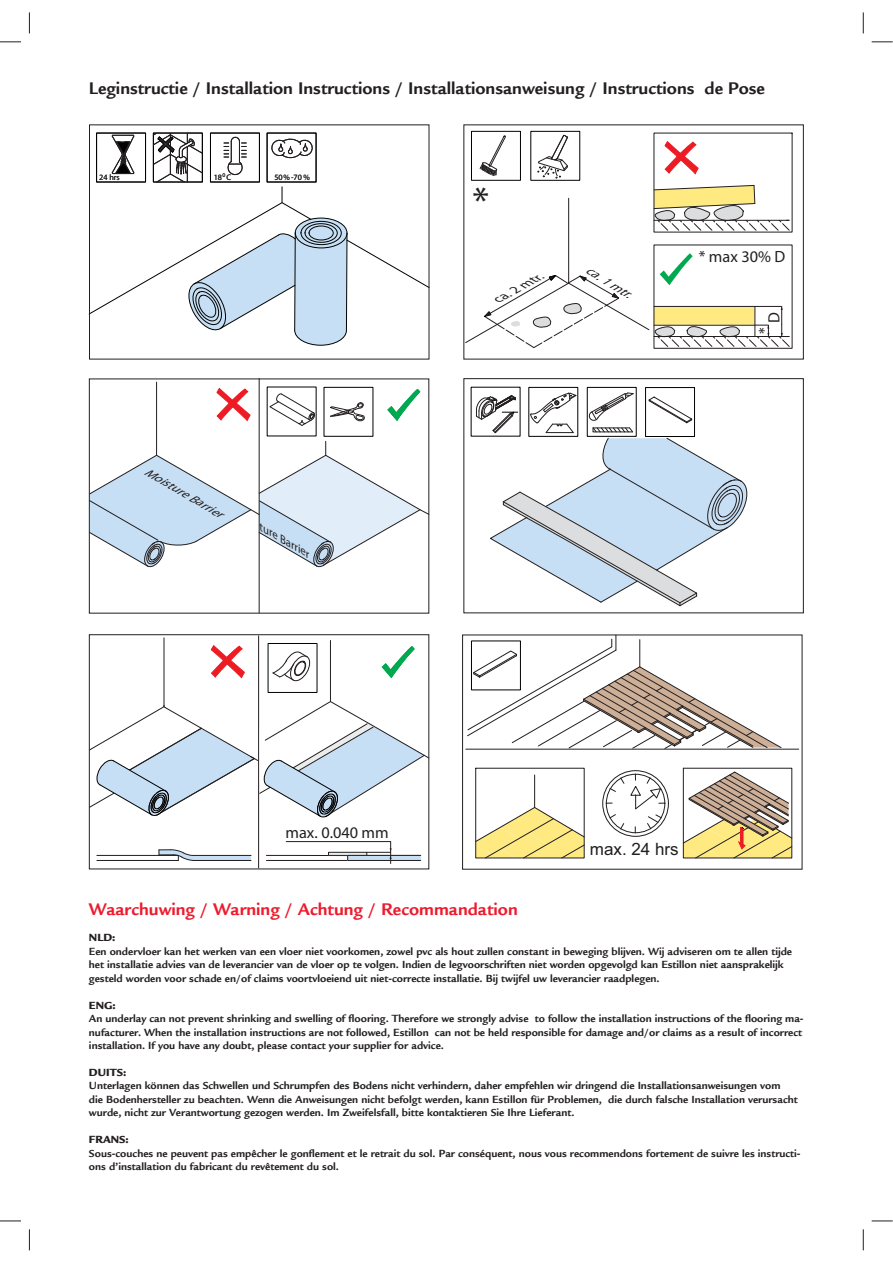
<style>
.page{position:relative;width:893px;height:1263px;background:#fff}
.page>*{position:absolute;margin:0;border:0;box-sizing:border-box;transform-origin:0 0}
.t1{font:40.2px "Myriad Pro";color:#231f20}
.t2{font:700 18.15px "Legacy Sans LT";color:#231f20}
.t3{font:700 18.15px "Legacy Sans LT";color:#ed1b2e}
.t4{font:16.95px "Arial";color:#231f20}
.t5{font:16.35px "Myriad Pro";color:#231f20}
.t6{font:italic 12.15px "Myriad Pro";color:#231f20;scale:1.12 1}
.t7{font:italic 12.15px "Myriad Pro";color:#231f20;scale:1.18 1}
.t8{font:italic 11.4px "Myriad Pro";color:#231f20;scale:1.15 1}
.t9{font:700 11.25px/13.5px "Legacy Sans LT";color:#231f20}
.t10{font:900 11.25px "Legacy Sans LT";color:#231f20}
.t11{font:italic 10.65px "Myriad Pro";color:#231f20;scale:1.17 1}
.t12{font:8.1px "Myriad Pro";color:#231f20}
</style>
<div class="page">
<svg style="left:91px;top:132px;width:336px;height:214px"></svg>
<div style="left:471px;top:131px;width:50px;height:50px;border:1px solid #010202"></div>
<svg style="left:538px;top:135px;width:30px;height:43px"></svg>
<svg style="left:480px;top:135px;width:26px;height:41px"></svg>
<div style="left:530px;top:131px;width:50px;height:50px;border:1px solid #010202"></div>
<hr style="left:568px;top:198px;width:1px;height:85px;background:#231f20">
<svg style="left:653px;top:133px;width:139px;height:100px"></svg>
<svg style="left:465px;top:244px;width:327px;height:105px"></svg>
<hr style="left:156px;top:382px;width:1px;height:73px;background:#221e1f">
<hr style="left:259px;top:378px;width:1px;height:235px;background:#221e1f">
<svg style="left:91px;top:441px;width:336px;height:126px"></svg>
<svg style="left:330px;top:402px;width:35px;height:19px"></svg>
<div style="left:324px;top:387px;width:49px;height:50px;border:1px solid #010202"></div>
<svg style="left:269px;top:393px;width:45px;height:33px"></svg>
<svg style="left:387px;top:389px;width:33px;height:32px"></svg>
<svg style="left:217px;top:388px;width:33px;height:33px"></svg>
<svg style="left:476px;top:387px;width:272px;height:220px"></svg>
<div style="left:463px;top:378px;width:341px;height:235px;border:1px solid #221e1f"></div>
<svg style="left:266px;top:855px;width:81px;height:2px"></svg>
<svg style="left:272px;top:651px;width:39px;height:31px"></svg>
<div style="left:268px;top:643px;width:49px;height:50px;border:1px solid #010202"></div>
<hr style="left:266px;top:860px;width:82px;height:1px;background:#221e1f">
<svg style="left:382px;top:646px;width:33px;height:32px"></svg>
<svg style="left:211px;top:645px;width:34px;height:33px"></svg>
<hr style="left:258px;top:636px;width:1px;height:232px;background:#221e1f">
<hr style="left:164px;top:638px;width:1px;height:68px;background:#231f20">
<hr style="left:97px;top:860px;width:81px;height:1px;background:#221e1f">
<hr style="left:97px;top:855px;width:81px;height:1px;background:#221e1f">
<svg style="left:159px;top:849px;width:92px;height:12px"></svg>
<div style="left:328px;top:852px;width:39px;height:4px;border:1px solid #231f20"></div>
<div style="left:348px;top:855px;width:73px;height:5px;background:#c7dff4"></div>
<div style="left:347px;top:855px;width:74px;height:6px;border:1px solid #231f20"></div>
<hr style="left:330px;top:640px;width:1px;height:62px;background:#231f20">
<svg style="left:91px;top:695px;width:336px;height:123px"></svg>
<div style="left:89px;top:634px;width:340px;height:235px;border:1px solid #231f20"></div>
<svg style="left:367px;top:842px;width:25px;height:22px"></svg>
<hr style="left:286px;top:841px;width:105px;height:1px;background:#231f20">
<hr style="left:466px;top:749px;width:333px;height:1px;background:#231f20">
<div style="left:602px;top:770px;width:67px;height:67px;border:1px solid #221e1f;border-radius:50%"></div>
<svg style="left:609px;top:778px;width:15px;height:14px"></svg>
<svg style="left:610px;top:814px;width:14px;height:15px"></svg>
<svg style="left:475px;top:768px;width:110px;height:91px"></svg>
<hr style="left:534px;top:775px;width:1px;height:32px;background:#221e1f">
<svg style="left:630px;top:774px;width:35px;height:59px"></svg>
<svg style="left:683px;top:768px;width:109px;height:91px"></svg>
<svg style="left:467px;top:637px;width:315px;height:112px"></svg>
<svg style="left:0;top:42px;width:21px;height:1px"></svg>
<svg style="left:872px;top:42px;width:21px;height:1px"></svg>
<svg style="left:0;top:1221px;width:21px;height:1px"></svg>
<svg style="left:872px;top:1221px;width:21px;height:1px"></svg>
<svg style="left:29px;top:12px;width:1px;height:21px"></svg>
<svg style="left:29px;top:1229px;width:1px;height:21px"></svg>
<svg style="left:863px;top:12px;width:1px;height:21px"></svg>
<svg style="left:863px;top:1229px;width:1px;height:21px"></svg>
<h2 class="t2" style="left:89px;top:81px;width:677px">Leginstructie / Installation Instructions / Installationsanweisung / Instructions de Pose</h2>
<p class="t12" style="left:99px;top:172px;width:22px">24 hrs</p>
<p class="t12" style="left:214px;top:173px;width:19px">18<sup>0</sup> C</p>
<p class="t12" style="left:284px;top:172px;width:8px">%</p>
<p class="t12" style="left:274px;top:172px;width:37px">50 -70 %</p>
<p class="t8" style="left:149px;top:465px;width:78px;rotate:30deg">Moisture Barrier</p>
<p class="t11" style="left:264px;top:521px;width:51px;rotate:30deg">ture Barrier</p>
<h1 class="t1" style="left:472px;top:178px;width:18px">*</h1>
<p class="t7" style="left:493px;top:293px;width:47px;rotate:-29deg">ca. 2 mtr.</p>
<p class="t6" style="left:590px;top:262px;width:47px;rotate:31deg">ca. 1 mtr.</p>
<h3 class="t5" style="left:699px;top:247px;width:88px">* max 30% D</h3>
<h3 class="t5" style="left:764px;top:323px;width:12px;rotate:-90deg">D</h3>
<h3 class="t5" style="left:759px;top:324px;width:8px">*</h3>
<h3 class="t5" style="left:286px;top:823px;width:105px">max. 0.040 mm</h3>
<h3 class="t4" style="left:590px;top:839px;width:90px">max. 24 hrs</h3>
<h2 class="t3" style="left:89px;top:902px;width:430px">Waarchuwing / Warning / Achtung / Recommandation</h2>
<p class="t10" style="left:89px;top:931px;width:28px">NLD:</p>
<p class="t9" style="left:89px;top:946px;width:705px">Een ondervloer kan het werken van een vloer niet voorkomen, zowel pvc als hout zullen constant in beweging blijven. Wij adviseren om te allen tijde het installatie advies van de leverancier van de vloer op te volgen. Indien de legvoorschriften niet worden opgevolgd kan Estillon niet aansprakelijk gesteld worden voor schade en/of claims voortvloeiend uit niet-correcte installatie. Bij twijfel uw leverancier raadplegen.</p>
<p class="t10" style="left:89px;top:998px;width:28px">ENG:</p>
<p class="t9" style="left:89px;top:1013px;width:716px">An underlay can not prevent shrinking and swelling of flooring. Therefore we strongly advise to follow the installation instructions of the flooring ma&shy;nufacturer. When the installation instructions are not followed, Estillon can not be held responsible for damage and/or claims as a result of incorrect installation. If you have any doubt, please contact your supplier for advice.</p>
<p class="t10" style="left:89px;top:1065px;width:39px">DUITS:</p>
<p class="t9" style="left:89px;top:1080px;width:710px">Unterlagen können das Schwellen und Schrumpfen des Bodens nicht verhindern, daher empfehlen wir dringend die Installationsanweisungen vom<br>die Bodenhersteller zu beachten. Wenn die Anweisungen nicht befolgt werden, kann Estillon für Problemen, die durch falsche Installation verursacht wurde, nicht zur Verantwortung gezogen werden. Im Zweifelsfall, bitte kontaktieren Sie Ihre Lieferant.</p>
<p class="t10" style="left:89px;top:1133px;width:41px">FRANS:</p>
<p class="t9" style="left:89px;top:1147px;width:713px">Sous-couches ne peuvent pas empêcher le gonflement et le retrait du sol. Par conséquent, nous vous recommendons fortement de suivre les instructi&shy;ons d’installation du fabricant du revêtement du sol.</p>
</div>
